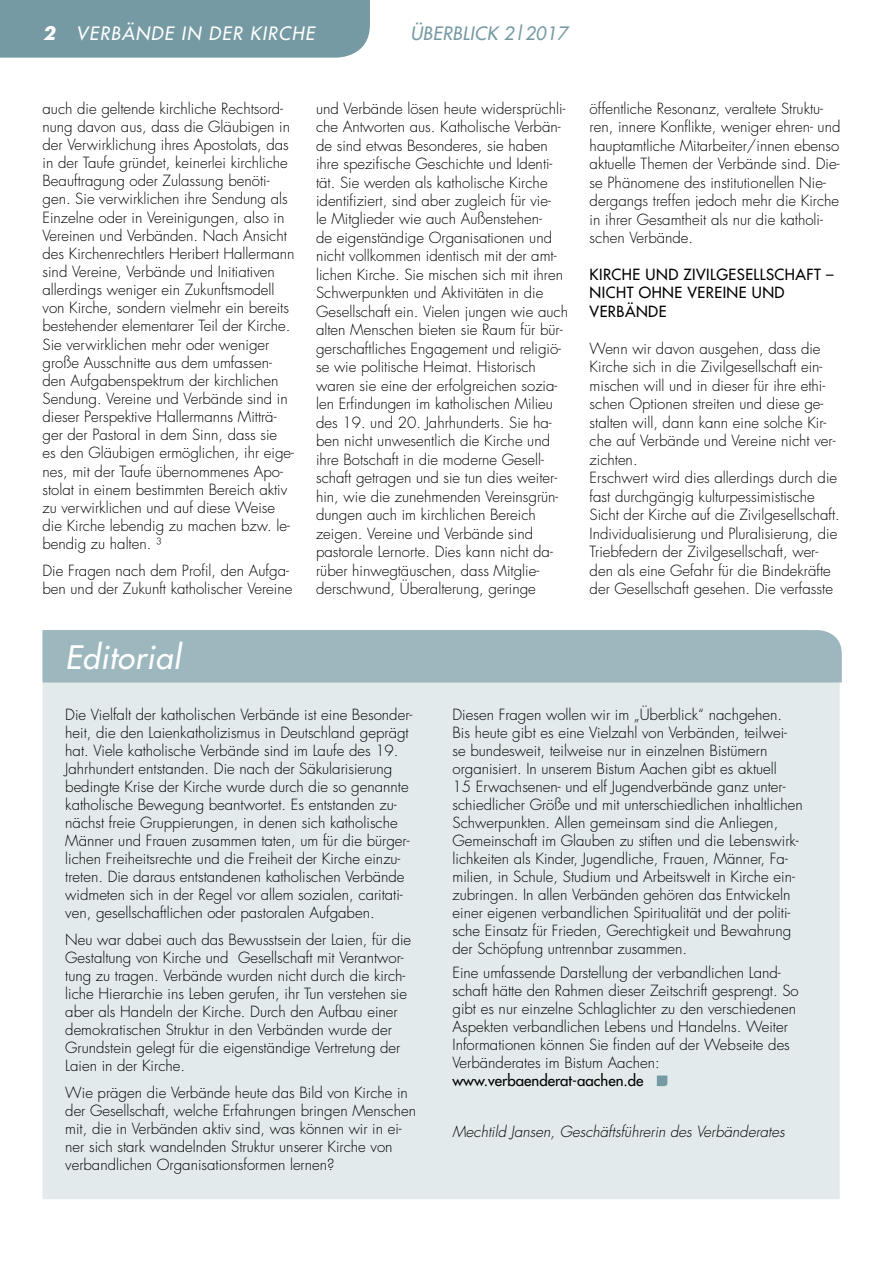
<style>
.page{position:relative;width:893px;height:1263px;background:#fff}
.page>*{position:absolute;margin:0;border:0;box-sizing:border-box;transform-origin:0 0}
.t1{font:italic 31.5px "Futura";letter-spacing:.02em;color:#fff}
.t2{font:italic 18px "Futura";letter-spacing:.07em;color:#fff}
.t3{font:italic 18px "Futura";letter-spacing:.02em;color:#769aa3}
.t4{font:300 15px/18.5px "Futura";color:#000}
.t5{font:15px/18.5px "Futura";letter-spacing:.03em;color:#000}
.t6{font:italic 300 15px "Futura";color:#000}
.t7{font:15px "Futura";color:#000}
.s1{font-weight:700}
</style>
<div class="page">
<div style="left:0;top:0;width:370px;height:58px;background:#769aa3"></div>
<div style="left:43px;top:682px;width:797px;height:517px;background:#e2eaec"></div>
<div style="left:43px;top:630px;width:799px;height:52px;background:#9db7be"></div>
<svg style="left:657px;top:1075px;width:10px;height:11px"></svg>
<p class="t2" style="left:43px;top:22px;width:273px"><span class="s1">2</span> VERBÄNDE IN DER KIRCHE</p>
<p class="t3" style="left:410px;top:22px;width:24px">ÜBERB</p>
<p class="t3" style="left:463px;top:22px;width:106px">LICK 2|2017</p>
<p class="t4" style="left:43px;top:99px;width:253px">auch die geltende kirchliche Rechtsord&shy;nung davon aus, dass die Gläubigen in der Verwirklichung ihres Apostolats, das in der Taufe gründet, keinerlei kirchliche Beauftragung oder Zulassung benöti&shy;gen. Sie verwirklichen ihre Sendung als Einzelne oder in Vereinigungen, also in Vereinen und Verbänden. Nach Ansicht des Kirchenrechtlers Heribert Hallermann sind Vereine, Verbände und Initiativen allerdings weniger ein Zukunftsmodell von Kirche, sondern vielmehr ein bereits bestehender elementarer Teil der Kirche.<br>Sie verwirklichen mehr oder weniger große Ausschnitte aus dem umfassen&shy;den Aufgabenspektrum der kirchlichen Sendung. Vereine und Verbände sind in dieser Perspektive Hallermanns Mitträ&shy;ger der Pastoral in dem Sinn, dass sie<br>es den Gläubigen ermöglichen, ihr eige&shy;nes, mit der Taufe übernommenes Apo&shy;stolat in einem bestimmten Bereich aktiv zu verwirklichen und auf diese Weise die Kirche lebendig zu machen bzw. le&shy;bendig zu halten. ³</p>
<p class="t4" style="left:43px;top:561px;width:251px">Die Fragen nach dem Profil, den Aufga&shy;ben und der Zukunft katholischer Vereine</p>
<p class="t4" style="left:316px;top:99px;width:253px">und Verbände lösen heute widersprüchli&shy;che Antworten aus. Katholische Verbän&shy;de sind etwas Besonderes, sie haben ihre spezifische Geschichte und Identi&shy;tät. Sie werden als katholische Kirche identifiziert, sind aber zugleich für vie-<br>le Mitglieder wie auch Außenstehen-<br>de eigenständige Organisationen und nicht vollkommen identisch mit der amt&shy;lichen Kirche. Sie mischen sich mit ihren Schwerpunkten und Aktivitäten in die Gesellschaft ein. Vielen jungen wie auch alten Menschen bieten sie Raum für bür&shy;gerschaftliches Engagement und religiö&shy;se wie politische Heimat. Historisch waren sie eine der erfolgreichen sozia&shy;len Erfindungen im katholischen Milieu des 19. und 20. Jahrhunderts. Sie ha&shy;ben nicht unwesentlich die Kirche und ihre Botschaft in die moderne Gesell&shy;schaft getragen und sie tun dies weiter&shy;hin, wie die zunehmenden Vereinsgrün&shy;dungen auch im kirchlichen Bereich zeigen. Vereine und Verbände sind pastorale Lernorte. Dies kann nicht da&shy;rüber hinwegtäuschen, dass Mitglie&shy;derschwund, Überalterung, geringe</p>
<p class="t4" style="left:590px;top:99px;width:252px">öffentliche Resonanz, veraltete Struktu&shy;ren, innere Konflikte, weniger ehren- und hauptamtliche Mitarbeiter/innen ebenso aktuelle Themen der Verbände sind. Die&shy;se Phänomene des institutionellen Nie&shy;dergangs treffen jedoch mehr die Kirche in ihrer Gesamtheit als nur die katholi&shy;schen Verbände.</p>
<p class="t5" style="left:590px;top:265px;width:137px">KIRCHE UND ZIVILGESE</p>
<p class="t5" style="left:590px;top:265px;width:245px;text-indent:164px">LLSCHAFT –<br>NICHT OHNE VEREINE UND<br>VERBÄNDE</p>
<p class="t4" style="left:590px;top:339px;width:252px">Wenn wir davon ausgehen, dass die Kirche sich in die Zivilgesellschaft ein&shy;mischen will und in dieser für ihre ethi&shy;schen Optionen streiten und diese ge&shy;stalten will, dann kann eine solche Kir&shy;che auf Verbände und Vereine nicht ver&shy;zichten.<br>Erschwert wird dies allerdings durch die fast durchgängig kulturpessimistische Sicht der Kirche auf die Zivilgesellschaft.<br>Individualisierung und Pluralisierung, die Triebfedern der Zivilgesellschaft, wer&shy;den als eine Gefahr für die Bindekräfte der Gesellschaft gesehen. Die verfasste</p>
<h1 class="t1" style="left:65px;top:637px;width:117px">EDITORIAL</h1>
<p class="t4" style="left:65px;top:705px;width:349px;line-height:18px">Die Vielfalt der katholischen Verbände ist eine Besonder&shy;heit, die den Laienkatholizismus in Deutschland geprägt hat. Viele katholische Verbände sind im Laufe des 19.<br>Jahrhundert entstanden. Die nach der Säkularisierung bedingte Krise der Kirche wurde durch die so genannte katholische Bewegung beantwortet. Es entstanden zu&shy;nächst freie Gruppierungen, in denen sich katholische Männer und Frauen zusammen taten, um für die bürger&shy;lichen Freiheitsrechte und die Freiheit der Kirche einzu&shy;treten. Die daraus entstandenen katholischen Verbände widmeten sich in der Regel vor allem sozialen, caritati&shy;ven, gesellschaftlichen oder pastoralen Aufgaben.</p>
<p class="t4" style="left:65px;top:930px;width:347px;line-height:18px">Neu war dabei auch das Bewusstsein der Laien, für die Gestaltung von Kirche und Gesellschaft mit Verantwor&shy;tung zu tragen. Verbände wurden nicht durch die kirch&shy;liche Hierarchie ins Leben gerufen, ihr Tun verstehen sie aber als Handeln der Kirche. Durch den Aufbau einer demokratischen Struktur in den Verbänden wurde der Grundstein gelegt für die eigenständige Vertretung der Laien in der Kirche.</p>
<p class="t4" style="left:65px;top:1084px;width:352px;line-height:18px">Wie prägen die Verbände heute das Bild von Kirche in der Gesellschaft, welche Erfahrungen bringen Menschen mit, die in Verbänden aktiv sind, was können wir in ei&shy;ner sich stark wandelnden Struktur unserer Kirche von verbandlichen Organisationsformen lernen?</p>
<p class="t4" style="left:452px;top:705px;width:352px;line-height:18px">Diesen Fragen wollen wir im „Überblick“ nachgehen.<br>Bis heute gibt es eine Vielzahl von Verbänden, teilwei&shy;se bundesweit, teilweise nur in einzelnen Bistümern organisiert. In unserem Bistum Aachen gibt es aktuell<br>15 Erwachsenen- und elf Jugendverbände ganz unter&shy;schiedlicher Größe und mit unterschiedlichen inhaltlichen Schwerpunkten. Allen gemeinsam sind die Anliegen, Gemeinschaft im Glauben zu stiften und die Lebenswirk&shy;lichkeiten als Kinder, Jugendliche, Frauen, Männer, Fa&shy;milien, in Schule, Studium und Arbeitswelt in Kirche ein&shy;zubringen. In allen Verbänden gehören das Entwickeln einer eigenen verbandlichen Spiritualität und der politi&shy;sche Einsatz für Frieden, Gerechtigkeit und Bewahrung der Schöpfung untrennbar zusammen.</p>
<p class="t4" style="left:452px;top:964px;width:348px;line-height:18px">Eine umfassende Darstellung der verbandlichen Land&shy;schaft hätte den Rahmen dieser Zeitschrift gesprengt. So gibt es nur einzelne Schlaglichter zu den verschiedenen Aspekten verbandlichen Lebens und Handelns. Weiter Informationen können Sie finden auf der Webseite des Verbänderates im Bistum Aachen:</p>
<p class="t7" style="left:452px;top:1071px;width:192px">WWW.VERBAENDERAT-AACHEN.DE</p>
<p class="t6" style="left:452px;top:1122px;width:334px">Mechtild Jansen, Geschäftsführerin des Verbänderates</p>
</div>
